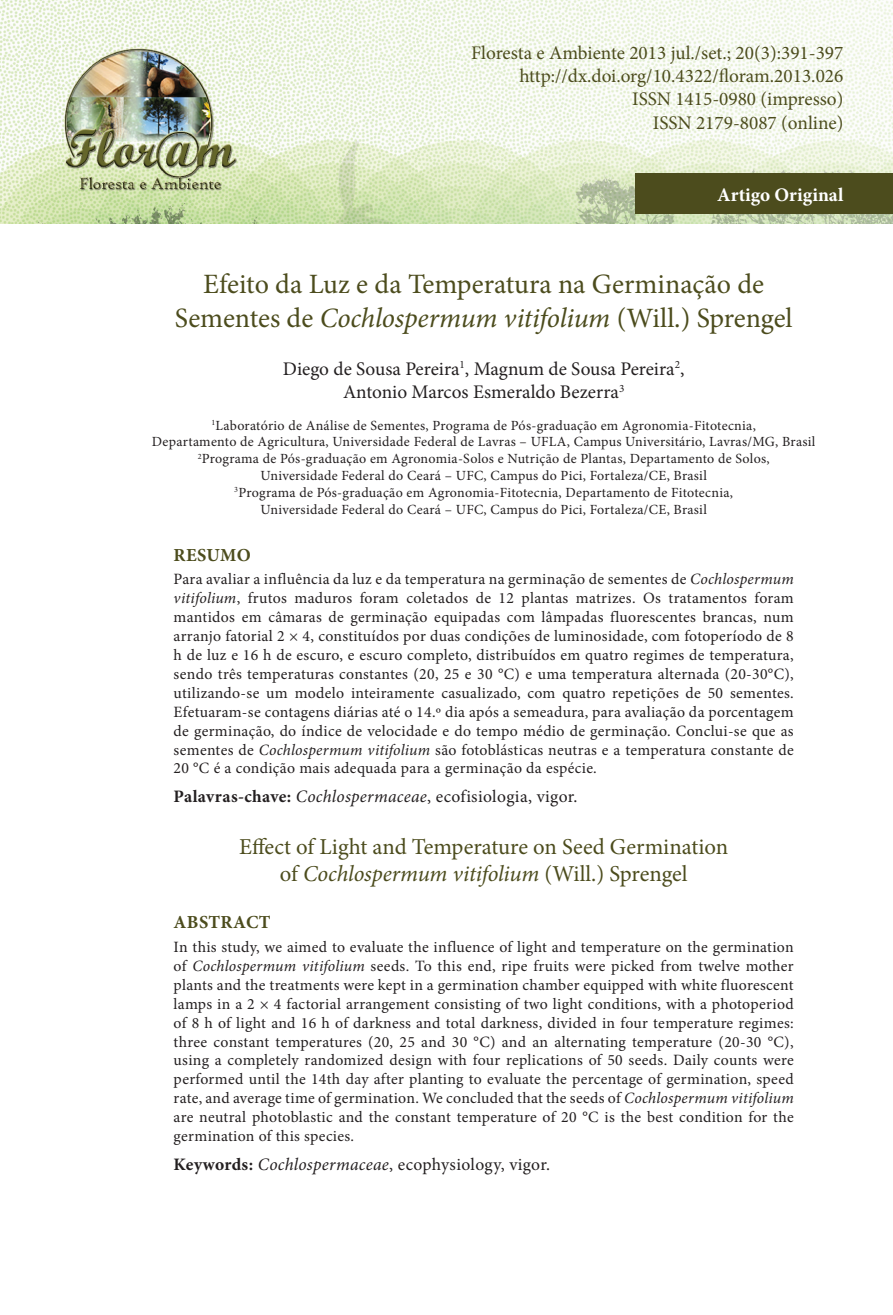
<style>
.page{position:relative;width:893px;height:1315px;background:#fff}
.page>*{position:absolute;margin:0;border:0;box-sizing:border-box;transform-origin:0 0}
.Titulo___1o_idioma{font:28px/33.6px "Minion Pro";color:#4c4c1d;text-align:center}
.Titulo___2o_idioma{font:22.75px/27.3px "Minion Pro";color:#4c4c1d;text-align:center}
.cabeçalho_02{font:19.25px/23.1px "Minion Pro";color:#4c4c1d;text-align:right}
.Autores{font:19.25px/23.1px "Minion Pro";color:#231f20;text-align:center}
.t1{font:700 19.25px "Minion Pro";color:#fff}
.Título___abstract{font:700 18.38px "Minion Pro";letter-spacing:.02em;color:#4c4c1d}
.Título___resumo{font:700 18.38px "Minion Pro";letter-spacing:.015em;color:#4c4c1d}
.Palavras-chave{font:17.5px "Minion Pro";letter-spacing:.02em;color:#231f20}
.Keywords{font:17.5px "Minion Pro";letter-spacing:.02em;color:#231f20}
.Texto___resumo{font:15.75px/18.9px "Minion Pro";letter-spacing:.02em;color:#231f20;text-align:justify}
.Texto___abstract{font:15.75px/18.9px "Minion Pro";letter-spacing:.02em;color:#231f20;text-align:justify}
.Endereço{font:14px/16.8px "Minion Pro";letter-spacing:.02em;color:#231f20;text-align:center}
.s1{font-style:italic}
.s2{font-weight:700}
</style>
<div class="page">
<img style="left:0;top:0;width:893px;height:223px">
<div style="left:635px;top:174px;width:258px;height:40px;background:#4c4c1d"></div>
<p class="cabeçalho_02" style="left:471px;top:42px;width:374px">Floresta e Ambiente 2013 jul./set.; 20(3):391-397</p>
<p class="cabeçalho_02" style="left:519px;top:65px;width:325px">http://dx.doi.org/10.4322/floram.2013.026<br>ISSN 1415-0980 (impresso)<br>ISSN 2179-8087 (online)</p>
<p class="t1" style="left:717px;top:181px;width:128px">Artigo Original</p>
<p class="Titulo___1o_idioma" style="left:175px;top:268px;width:620px">Efeito da Luz e da Temperatura na Germinação de<br>Sementes de <span class="s1">Cochlospermum vitifolium</span> (Will.) Sprengel</p>
<p class="Autores" style="left:283px;top:357px;width:403px">Diego de Sousa Pereira<sup>1</sup>, Magnum de Sousa Pereira<sup>2</sup>,<br>Antonio Marcos Esmeraldo Bezerra<sup>3</sup></p>
<p class="Endereço" style="left:152px;top:417px;width:665px"><sup>1</sup>Laboratório de Análise de Sementes, Programa de Pós-graduação em Agronomia-Fitotecnia,<br>Departamento de Agricultura, Universidade Federal de Lavras – UFLA, Campus Universitário, Lavras/MG, Brasil <sup>2</sup>Programa de Pós-graduação em Agronomia-Solos e Nutrição de Plantas, Departamento de Solos,<br>Universidade Federal do Ceará – UFC, Campus do Pici, Fortaleza/CE, Brasil<br><sup>3</sup>Programa de Pós-graduação em Agronomia-Fitotecnia, Departamento de Fitotecnia,<br>Universidade Federal do Ceará – UFC, Campus do Pici, Fortaleza/CE, Brasil</p>
<p class="Título___resumo" style="left:174px;top:542px;width:79px">RESUMO</p>
<p class="Texto___resumo" style="left:174px;top:570px;width:622px">Para avaliar a influência da luz e da temperatura na germinação de sementes de <span class="s1">Cochlospermum vitifolium</span>, frutos maduros foram coletados de 12 plantas matrizes. Os tratamentos foram mantidos em câmaras de germinação equipadas com lâmpadas fluorescentes brancas, num arranjo fatorial 2 × 4, constituídos por duas condições de luminosidade, com fotoperíodo de 8 h de luz e 16 h de escuro, e escuro completo, distribuídos em quatro regimes de temperatura, sendo três temperaturas constantes (20, 25 e 30 °C) e uma temperatura alternada (20-30°C), utilizando-se um modelo inteiramente casualizado, com quatro repetições de 50 sementes.<br>Efetuaram-se contagens diárias até o 14.º dia após a semeadura, para avaliação da porcentagem de germinação, do índice de velocidade e do tempo médio de germinação. Conclui-se que as sementes de <span class="s1">Cochlospermum vitifolium</span> são fotoblásticas neutras e a temperatura constante de 20 °C é a condição mais adequada para a germinação da espécie.</p>
<p class="Palavras-chave" style="left:174px;top:784px;width:405px"><span class="s2">Palavras-chave:</span> <span class="s1">Cochlospermaceae</span>, ecofisiologia, vigor.</p>
<p class="Titulo___2o_idioma" style="left:239px;top:833px;width:491px">Effect of Light and Temperature on Seed Germination of <span class="s1">Cochlospermum vitifolium</span> (Will.) Sprengel</p>
<p class="Título___abstract" style="left:174px;top:909px;width:99px">ABSTRACT</p>
<p class="Texto___abstract" style="left:174px;top:937px;width:622px">In this study, we aimed to evaluate the influence of light and temperature on the germination of <span class="s1">Cochlospermum vitifolium</span> seeds. To this end, ripe fruits were picked from twelve mother plants and the treatments were kept in a germination chamber equipped with white fluorescent lamps in a 2 × 4 factorial arrangement consisting of two light conditions, with a photoperiod of 8 h of light and 16 h of darkness and total darkness, divided in four temperature regimes: three constant temperatures (20, 25 and 30 °C) and an alternating temperature (20-30 °C), using a completely randomized design with four replications of 50 seeds. Daily counts were performed until the 14th day after planting to evaluate the percentage of germination, speed rate, and average time of germination. We concluded that the seeds of <span class="s1">Cochlospermum vitifolium </span>are neutral photoblastic and the constant temperature of 20 °C is the best condition for the germination of this species.</p>
<p class="Keywords" style="left:174px;top:1152px;width:378px"><span class="s2">Keywords:</span> <span class="s1">Cochlospermaceae</span>, ecophysiology, vigor.</p>
</div>
